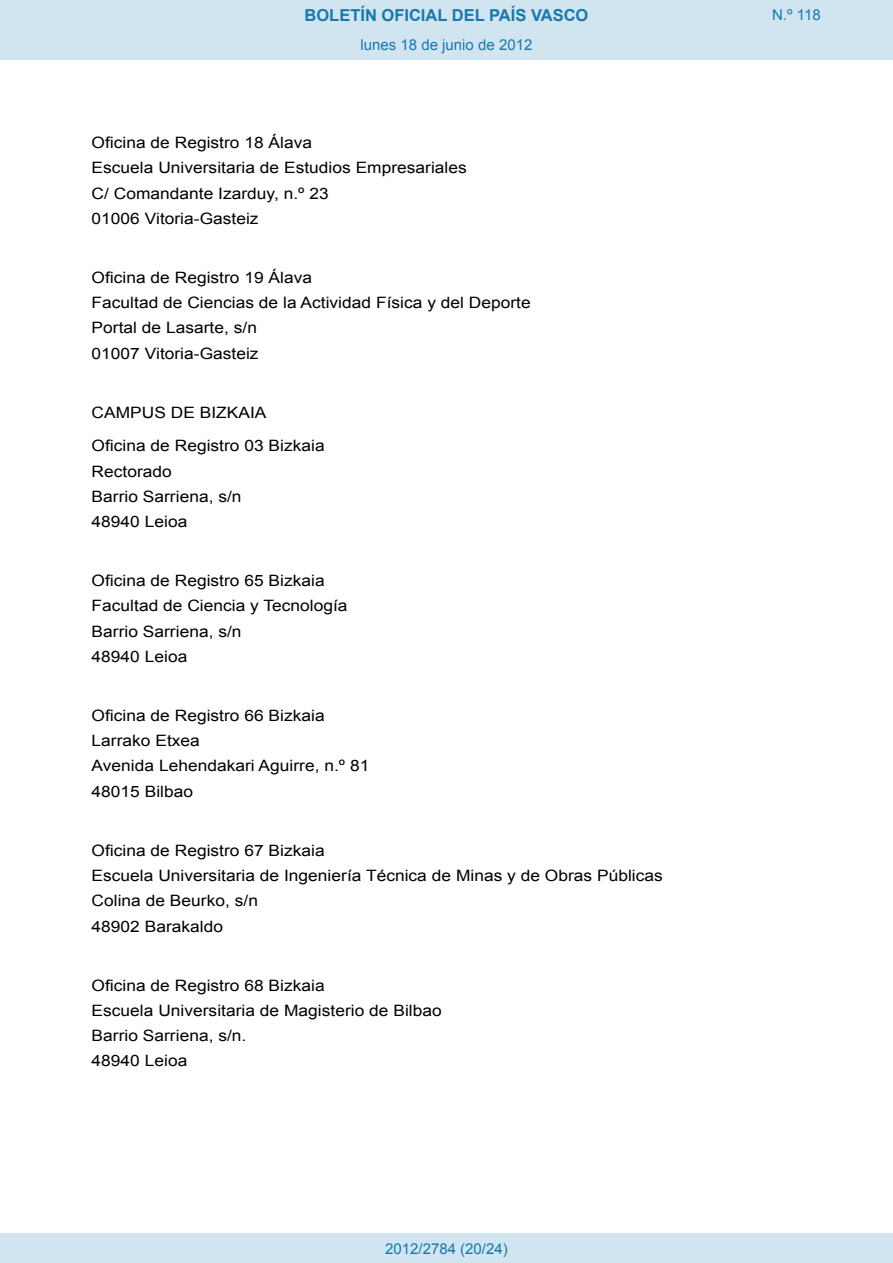
<style>
.page{position:relative;width:893px;height:1263px;background:#fff}
.page>*{position:absolute;margin:0;border:0;box-sizing:border-box;transform-origin:0 0}
.t1{font:700 16.5px "Arial";color:#1879ad}
.BOPVLista{font:15.6px "Arial";color:#000;scale:1.11 1}
.BOPVDetalle{font:15.6px "Arial";color:#000;scale:1.11 1}
.Paginacion_Centro{font:15px "Arial";color:#1879ad}
</style>
<div class="page">
<div style="left:0;top:0;width:893px;height:60px;background:#d0e5f0"></div>
<div style="left:0;top:1233px;width:893px;height:30px;background:#d0e5f0"></div>
<p class="t1" style="left:305px;top:4px;width:285px">BOLETÍN OFICIAL DEL PAÍS VASCO</p>
<p class="Paginacion_Centro" style="left:361px;top:35px;width:173px">lunes 18 de junio de 2012</p>
<p class="BOPVLista" style="left:92px;top:132px;width:200px">Oficina de Registro 18 Álava</p>
<p class="BOPVLista" style="left:92px;top:158px;width:339px">Escuela Universitaria de Estudios Empresariales</p>
<p class="BOPVLista" style="left:92px;top:183px;width:215px">C/ Comandante Izarduy, n.º 23</p>
<p class="BOPVLista" style="left:92px;top:208px;width:152px">01006 Vitoria-Gasteiz</p>
<p class="BOPVLista" style="left:92px;top:267px;width:200px">Oficina de Registro 19 Álava</p>
<p class="BOPVLista" style="left:92px;top:292px;width:397px">Facultad de Ciencias de la Actividad Física y del Deporte</p>
<p class="BOPVLista" style="left:92px;top:318px;width:151px">Portal de Lasarte, s/n</p>
<p class="BOPVLista" style="left:92px;top:343px;width:152px">01007 Vitoria-Gasteiz</p>
<p class="BOPVDetalle" style="left:92px;top:402px;width:159px">CAMPUS DE BIZKAIA</p>
<p class="BOPVLista" style="left:92px;top:436px;width:211px">Oficina de Registro 03 Bizkaia</p>
<p class="BOPVLista" style="left:92px;top:461px;width:74px">Rectorado</p>
<p class="BOPVLista" style="left:92px;top:486px;width:137px">Barrio Sarriena, s/n</p>
<p class="BOPVLista" style="left:92px;top:511px;width:88px">48940 Leioa</p>
<p class="BOPVLista" style="left:92px;top:570px;width:211px">Oficina de Registro 65 Bizkaia</p>
<p class="BOPVLista" style="left:92px;top:596px;width:232px">Facultad de Ciencia y Tecnología</p>
<p class="BOPVLista" style="left:92px;top:621px;width:137px">Barrio Sarriena, s/n</p>
<p class="BOPVLista" style="left:92px;top:646px;width:88px">48940 Leioa</p>
<p class="BOPVLista" style="left:92px;top:705px;width:211px">Oficina de Registro 66 Bizkaia</p>
<p class="BOPVLista" style="left:92px;top:730px;width:99px">Larrako Etxea</p>
<p class="BOPVLista" style="left:92px;top:756px;width:252px">Avenida Lehendakari Aguirre, n.º 81</p>
<p class="BOPVLista" style="left:92px;top:781px;width:93px">48015 Bilbao</p>
<p class="BOPVLista" style="left:92px;top:840px;width:211px">Oficina de Registro 67 Bizkaia</p>
<p class="BOPVLista" style="left:92px;top:865px;width:516px">Escuela Universitaria de Ingeniería Técnica de Minas y de Obras Públicas</p>
<p class="BOPVLista" style="left:92px;top:890px;width:151px">Colina de Beurko, s/n</p>
<p class="BOPVLista" style="left:92px;top:916px;width:120px">48902 Barakaldo</p>
<p class="BOPVLista" style="left:92px;top:975px;width:211px">Oficina de Registro 68 Bizkaia</p>
<p class="BOPVLista" style="left:92px;top:1000px;width:317px">Escuela Universitaria de Magisterio de Bilbao</p>
<p class="BOPVLista" style="left:92px;top:1025px;width:141px">Barrio Sarriena, s/n.</p>
<p class="BOPVLista" style="left:92px;top:1050px;width:88px">48940 Leioa</p>
<p class="Paginacion_Centro" style="left:385px;top:1238px;width:124px">2012/2784 (20/24)</p>
<p class="Paginacion_Centro" style="left:772px;top:5px;width:50px">N.º 118</p>
</div>
